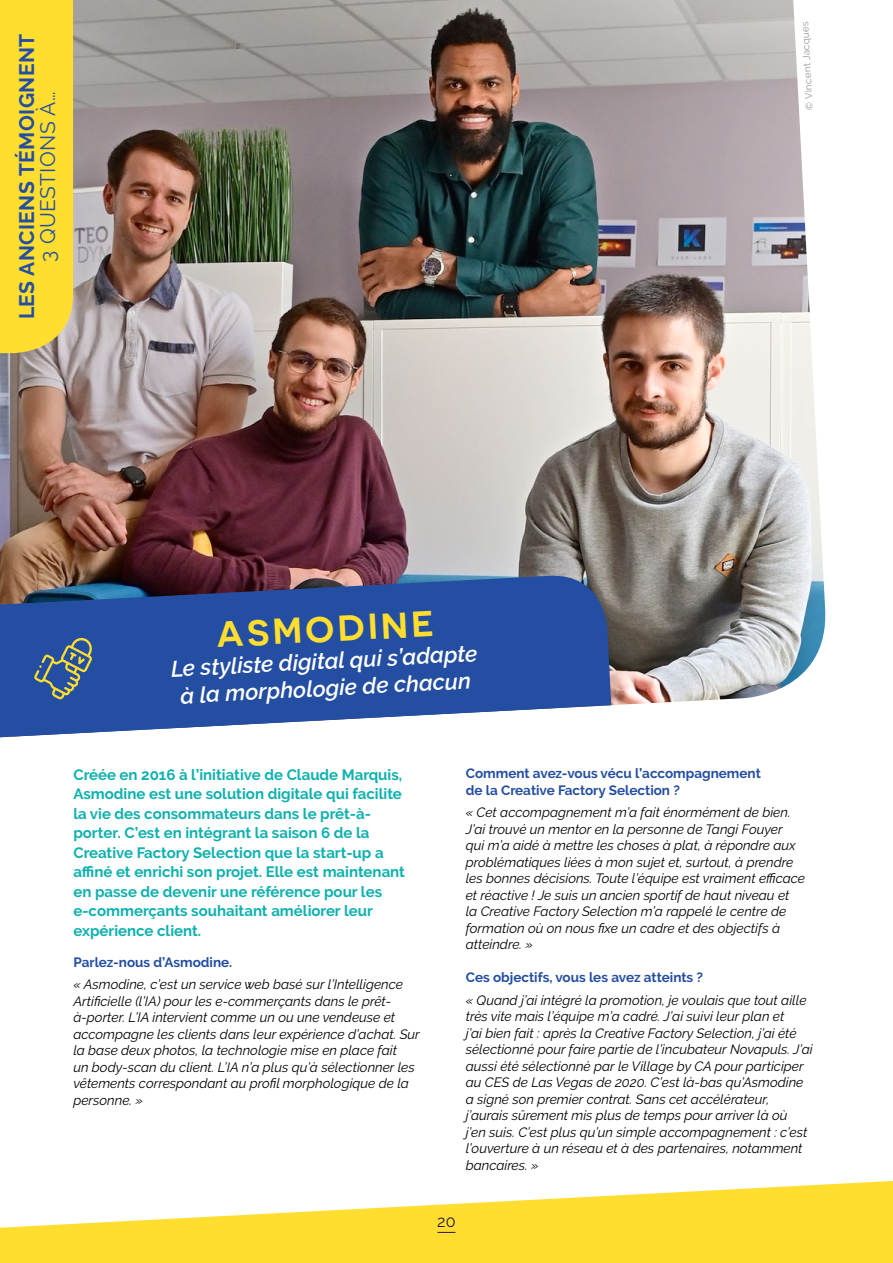
<style>
.page{position:relative;width:893px;height:1263px;background:#fff}
.page>*{position:absolute;margin:0;border:0;box-sizing:border-box;transform-origin:0 0}
.t1{font:600 36px "Novecentosanswide";color:#ffde2f}
.t2{font:italic 600 22.5px/27px "Raleway";color:#fff;text-align:center}
.t3{font:700 21px "Raleway";letter-spacing:.02em;color:#244ea2}
.t4{font:21px "Raleway";letter-spacing:.02em;color:#244ea2}
.t5{font:16.2px "Raleway";color:#2b1343}
.t6{font:700 15px/19.5px "Raleway";color:#0db1af}
.t7{font:italic 13.5px/16.5px "Raleway";color:#000}
.t8{font:700 13.5px/16.5px "Raleway";color:#244ea2}
.t9{font:9.75px "Raleway";color:#939598}
</style>
<div class="page">
<svg style="left:0;top:1181px;width:893px;height:82px;fill:#ffde2f"></svg>
<img style="left:0;top:0;width:826px;height:706px">
<svg style="left:437px;top:1232px;width:18px;height:1px"></svg>
<svg style="left:0;top:573px;width:611px;height:165px;background:#4161a3"></svg>
<div style="left:0;top:0;width:73px;height:353px;background:#ffde2f"></div>
<svg style="left:34px;top:636px;width:58px;height:63px;background:#4f6a8a"></svg>
<h3 class="t3" style="left:15px;top:319px;width:282px;rotate:-90deg">Les anciens témoignent</h3>
<h3 class="t4" style="left:36px;top:262px;width:171px;rotate:-90deg">3 questions à…</h3>
<p class="t9" style="left:804px;top:111px;width:91px;rotate:-93deg">© VincentJacques</p>
<h1 class="t1" style="left:215px;top:613px;width:219px;rotate:-3deg">asmodine</h1>
<h2 class="t2" style="left:170px;top:655px;width:308px;rotate:-3deg">Le styliste digital qui s’adapte à la morphologie de chacun</h2>
<p class="t6" style="left:73px;top:764px;width:333px">Créée en 2016 à l’initiative de Claude Marquis, Asmodine est une solution digitale qui facilite la vie des consommateurs dans le prêt-à&shy;porter. C’est en intégrant la saison 6 de la Creative Factory Selection que la start-up a affiné et enrichi son projet. Elle est maintenant en passe de devenir une référence pour les e-commerçants souhaitant améliorer leur expérience client.</p>
<p class="t8" style="left:73px;top:954px;width:160px">Parlez-nous d’Asmodine.</p>
<p class="t7" style="left:73px;top:976px;width:348px">« Asmodine, c’est un service web basé sur l’Intelligence Artificielle (l’IA) pour les e-commerçants dans le prêt&shy;à-porter. L’IA intervient comme un ou une vendeuse et accompagne les clients dans leur expérience d’achat. Sur la base deux photos, la technologie mise en place fait<br>un body-scan du client. L’IA n’a plus qu’à sélectionner les vêtements correspondant au profil morphologique de la personne. »</p>
<p class="t8" style="left:466px;top:765px;width:297px">Comment avez-vous vécu l’accompagnement de la Creative Factory Selection ?</p>
<p class="t7" style="left:466px;top:804px;width:341px">« Cet accompagnement m’a fait énormément de bien.<br>J’ai trouvé un mentor en la personne de Tangi Fouyer<br>qui m’a aidé à mettre les choses à plat, à répondre aux problématiques liées à mon sujet et, surtout, à prendre les bonnes décisions. Toute l’équipe est vraiment efficace et réactive ! Je suis un ancien sportif de haut niveau et<br>la Creative Factory Selection m’a rappelé le centre de formation où on nous fixe un cadre et des objectifs à atteindre. »</p>
<p class="t8" style="left:466px;top:969px;width:239px">Ces objectifs, vous les avez atteints ?</p>
<p class="t7" style="left:466px;top:991px;width:349px">« Quand j’ai intégré la promotion, je voulais que tout aille très vite mais l’équipe m’a cadré. J’ai suivi leur plan et<br>j’ai bien fait : après la Creative Factory Selection, j’ai été sélectionné pour faire partie de l’incubateur Novapuls. J’ai aussi été sélectionné par le Village by CA pour participer au CES de Las Vegas de 2020. C’est là-bas qu’Asmodine a signé son premier contrat. Sans cet accélérateur, j’aurais sûrement mis plus de temps pour arriver là où<br>j’en suis. C’est plus qu’un simple accompagnement : c’est l’ouverture à un réseau et à des partenaires, notamment bancaires. »</p>
<p class="t5" style="left:437px;top:1212px;width:20px">20</p>
</div>
